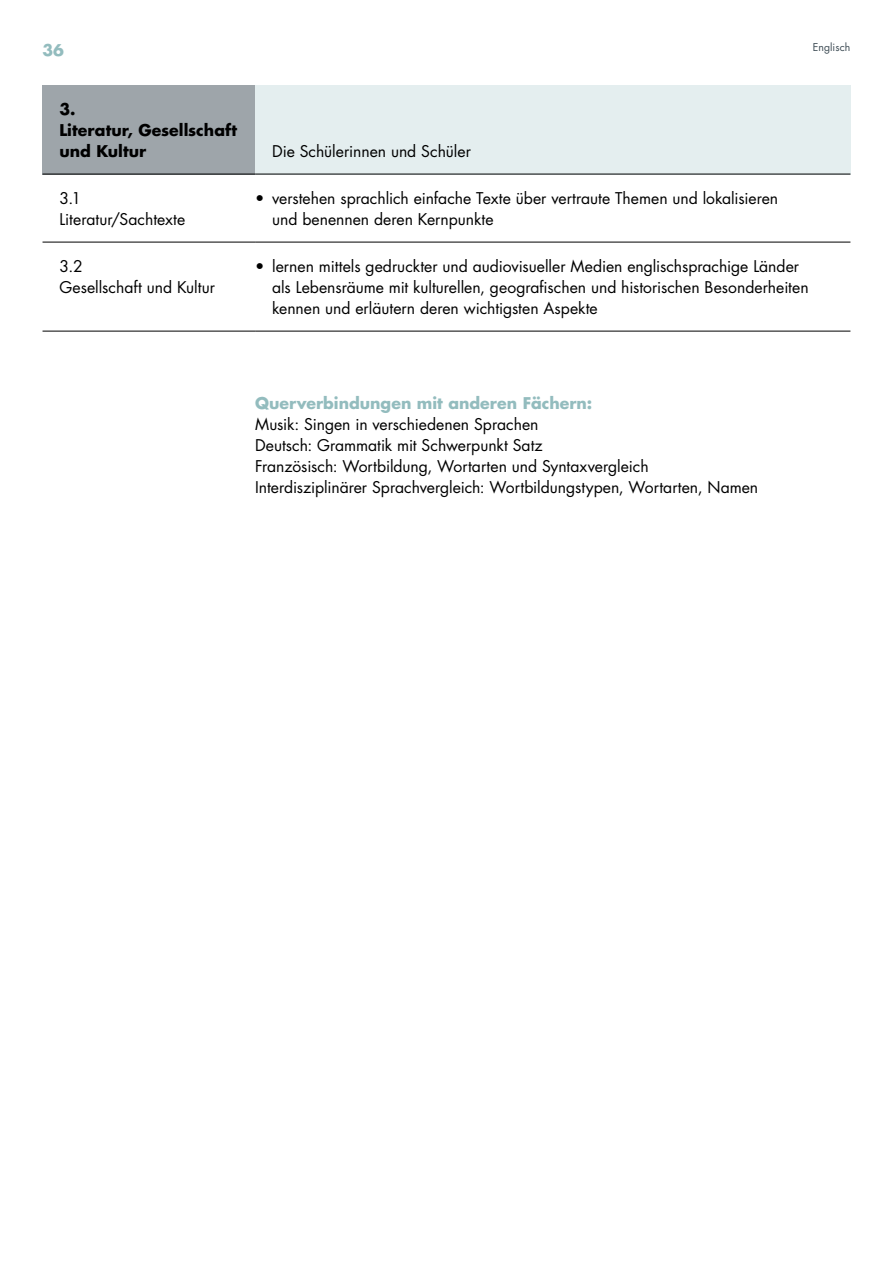
<style>
.page{position:relative;width:893px;height:1263px;background:#fff}
.page>*{position:absolute;margin:0;border:0;box-sizing:border-box;transform-origin:0 0}
.t1{font:15.75px/21px "Futura Luzern";color:#000}
.t2{font:700 15.75px "Futura Luzern";color:#93bcbe}
.t3{font:700 15.75px/21px "Futura Luzern";color:#000}
.t4{font:10.5px "Futura Luzern";letter-spacing:.005em;color:#3d4b54}
</style>
<div class="page">
<div style="left:43px;top:85px;width:212px;height:89px;background:#9ea5aa"></div>
<div style="left:255px;top:85px;width:595px;height:89px;background:#e4eeef"></div>
<hr style="left:43px;top:174px;width:212px;height:1px;background:#000">
<hr style="left:255px;top:174px;width:595px;height:1px;background:#000">
<hr style="left:43px;top:242px;width:212px;height:1px;background:#000">
<hr style="left:255px;top:242px;width:595px;height:1px;background:#000">
<hr style="left:43px;top:331px;width:212px;height:1px;background:#000">
<hr style="left:255px;top:331px;width:595px;height:1px;background:#000">
<p class="t2" style="left:43px;top:39px;width:23px">36</p>
<p class="t4" style="left:813px;top:41px;width:39px">Englisch</p>
<p class="t3" style="left:60px;top:98px;width:179px">3.<br>Literatur, Gesellschaft und Kultur</p>
<p class="t1" style="left:272px;top:141px;width:200px">Die Schülerinnen und Schüler</p>
<p class="t1" style="left:60px;top:188px;width:127px">3.1<br>Literatur/Sachtexte</p>
<p class="t1" style="left:272px;top:188px;width:508px;text-indent:-17px">• verstehen sprachlich einfache Texte über vertraute Themen und lokalisieren und benennen deren Kernpunkte</p>
<p class="t1" style="left:60px;top:256px;width:157px">3.2<br>Gesellschaft und Kultur</p>
<p class="t1" style="left:272px;top:256px;width:538px;text-indent:-17px">• lernen mittels gedruckter und audiovisueller Medien englischsprachige Länder als Lebensräume mit kulturellen, geografischen und historischen Besonderheiten kennen und erläutern deren wichtigsten Aspekte</p>
<p class="t2" style="left:255px;top:393px;width:339px">Querverbindungen mit anderen Fächern:</p>
<p class="t1" style="left:255px;top:414px;width:505px">Musik: Singen in verschiedenen Sprachen<br>Deutsch: Grammatik mit Schwerpunkt Satz<br>Französisch: Wortbildung, Wortarten und Syntaxvergleich Interdisziplinärer Sprachvergleich: Wortbildungstypen, Wortarten, Namen</p>
</div>
